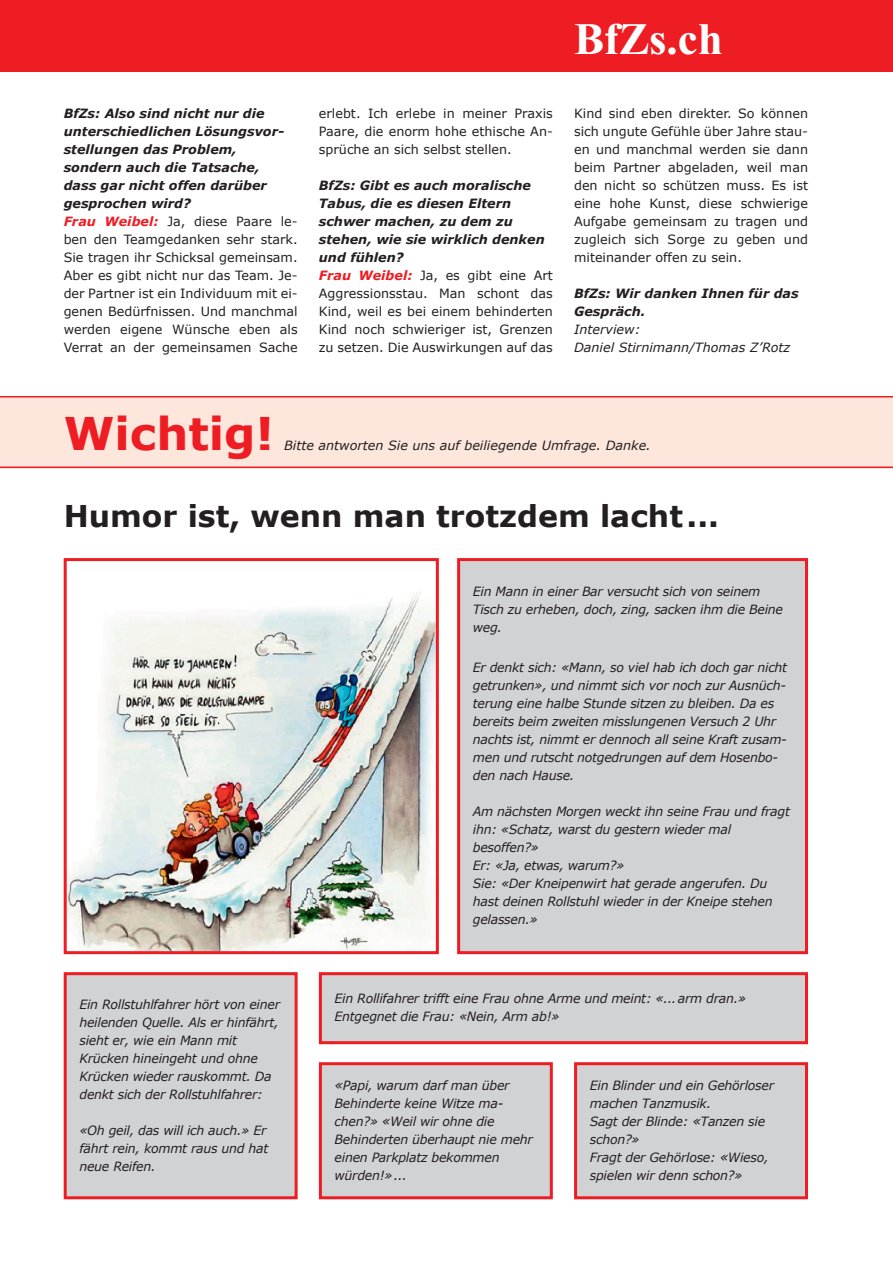
<style>
.page{position:relative;width:893px;height:1263px;background:#fff}
.page>*{position:absolute;margin:0;border:0;box-sizing:border-box;transform-origin:0 0}
.t1{font:700 45px "Verdana";color:#ee1d23}
.t2{font:700 45px "Times";color:#fff}
.t3{font:700 30px "Verdana";color:#231f20}
.t4{font:italic 12.75px/18px "Verdana";letter-spacing:-.02em;color:#231f20}
.t5{font:12.75px/18px "Verdana";color:#231f20}
.t6{font:italic 12.75px/18px "Verdana";color:#231f20}
.t7{font:italic 700 12.75px/18px "Verdana";color:#231f20}
.s1{font-weight:700;font-style:italic}
.s2{font-weight:700;font-style:italic;color:#ee1d23}
.s3{font-size:13.5px}
</style>
<div class="page">
<div style="left:0;top:396px;width:893px;height:72px;background:#fde7dc"></div>
<div style="left:0;top:0;width:893px;height:72px;background:#ee1d23"></div>
<div style="left:458px;top:559px;width:348px;height:393px;background:#d1d2d4"></div>
<div style="left:457px;top:558px;width:351px;height:396px;border:3px solid #ee1d23"></div>
<div style="left:320px;top:973px;width:486px;height:69px;background:#d1d2d4"></div>
<div style="left:319px;top:972px;width:489px;height:72px;border:3px solid #ee1d23"></div>
<div style="left:65px;top:973px;width:231px;height:224px;background:#d1d2d4"></div>
<div style="left:64px;top:972px;width:234px;height:227px;border:3px solid #ee1d23"></div>
<div style="left:320px;top:1063px;width:231px;height:134px;background:#d1d2d4"></div>
<div style="left:319px;top:1062px;width:234px;height:137px;border:3px solid #ee1d23"></div>
<div style="left:575px;top:1063px;width:231px;height:134px;background:#d1d2d4"></div>
<div style="left:574px;top:1062px;width:234px;height:137px;border:3px solid #ee1d23"></div>
<hr style="left:0;top:396px;width:893px;height:1px;background:#ee1d23">
<hr style="left:0;top:466px;width:893px;height:2px;background:#ee1d23">
<img style="left:68px;top:592px;width:367px;height:358px">
<div style="left:64px;top:558px;width:375px;height:396px;border:3px solid #ee1d23"></div>
<p class="t5" style="left:64px;top:104px;width:235px"><span class="s1">BfZs: Also sind nicht nur die unterschiedlichen Lösungsvor&shy;stellungen das Problem, sondern auch die Tatsache,<br>dass gar nicht offen darüber gesprochen wird?<br></span><span class="s2">Frau Weibel:</span> Ja, diese Paare le&shy;ben den Teamgedanken sehr stark.<br>Sie tragen ihr Schicksal gemeinsam.<br>Aber es gibt nicht nur das Team. Je&shy;der Partner ist ein Individuum mit ei&shy;genen Bedürfnissen. Und manchmal werden eigene Wünsche eben als<br>Verrat an der gemeinsamen Sache</p>
<p class="t5" style="left:319px;top:104px;width:235px;text-align:justify">erlebt. Ich erlebe in meiner Praxis Paare, die enorm hohe ethische An&shy;sprüche an sich selbst stellen.</p>
<p class="t5" style="left:319px;top:176px;width:235px"><span class="s1">BfZs: Gibt es auch moralische<br>Tabus, die es diesen Eltern schwer machen, zu dem zu stehen, wie sie wirklich denken und fühlen?<br></span><span class="s2">Frau Weibel:</span> Ja, es gibt eine Art<br>Aggressionsstau. Man schont das<br>Kind, weil es bei einem behinderten<br>Kind noch schwieriger ist, Grenzen zu setzen. Die Auswirkungen auf das</p>
<h1 class="t2" style="left:574px;top:24px;width:150px">BfZs.ch</h1>
<p class="t5" style="left:574px;top:104px;width:235px;text-align:justify">Kind sind eben direkter. So können sich ungute Gefühle über Jahre stau&shy;en und manchmal werden sie dann beim Partner abgeladen, weil man den nicht so schützen muss. Es ist eine hohe Kunst, diese schwierige Aufgabe gemeinsam zu tragen und zugleich sich Sorge zu geben und miteinander offen zu sein.</p>
<p class="t7" style="left:574px;top:284px;width:226px">BfZs: Wir danken Ihnen für das<br>Gespräch.</p>
<p class="t6" style="left:574px;top:320px;width:218px">Interview:<br>Daniel Stirnimann/Thomas Z’Rotz</p>
<h1 class="t1" style="left:64px;top:404px;width:212px">Wichtig!</h1>
<p class="t6" style="left:284px;top:435px;width:368px">Bitte antworten Sie uns auf beiliegende Umfrage. Danke.</p>
<h2 class="t3" style="left:64px;top:497px;width:657px">Humor ist, wenn man trotzdem lacht ...</h2>
<p class="t4" style="left:79px;top:994px;width:202px">Ein Rollstuhlfahrer hört von einer heilenden Quelle. Als er hinfährt, sieht er, wie ein Mann mit<br>Krücken hineingeht und ohne<br>Krücken wieder rauskommt. Da denkt sich der Rollstuhlfahrer:</p>
<p class="t4" style="left:79px;top:1120px;width:190px">«Oh geil, das will ich auch.» Er fährt rein, kommt raus und hat neue Reifen.</p>
<p class="t4" style="left:473px;top:582px;width:312px">Ein Mann in einer Bar versucht sich von seinem<br>Tisch zu erheben, doch, zing, sacken ihm die Beine weg.</p>
<p class="t4" style="left:473px;top:658px;width:316px">Er denkt sich: «Mann, so viel hab ich doch gar nicht getrunken», und nimmt sich vor noch zur Ausnüch&shy;terung eine halbe Stunde sitzen zu bleiben. Da es bereits beim zweiten misslungenen Versuch 2 Uhr nachts ist, nimmt er dennoch all seine Kraft zusam&shy;men und rutscht notgedrungen auf dem Hosenbo&shy;den nach Hause.</p>
<p class="t4" style="left:473px;top:802px;width:318px">Am nächsten Morgen weckt ihn seine Frau und fragt ihn: «Schatz, warst du gestern wieder mal besoffen?»<br>Er: «Ja, etwas, warum?»<br>Sie: «Der Kneipenwirt hat gerade angerufen. Du hast deinen Rollstuhl wieder in der Kneipe stehen gelassen.»</p>
<p class="t4" style="left:335px;top:989px;width:413px">Ein Rollifahrer trifft eine Frau ohne Arme und meint: «...arm dran.»<br>Entgegnet die Frau: «Nein, Arm ab!»</p>
<p class="t4" style="left:335px;top:1075px;width:200px"><span class="s3">«</span>Papi, warum darf man über<br>Behinderte keine Witze ma&shy;chen?» <span class="s3">«</span>Weil wir ohne die<br>Behinderten überhaupt nie mehr einen Parkplatz bekommen würden!» ...</p>
<p class="t4" style="left:590px;top:1075px;width:186px">Ein Blinder und ein Gehörloser machen Tanzmusik.<br>Sagt der Blinde: <span class="s3">«</span>Tanzen sie schon?»<br>Fragt der Gehörlose: <span class="s3">«</span>Wieso, spielen wir denn schon?»</p>
</div>
